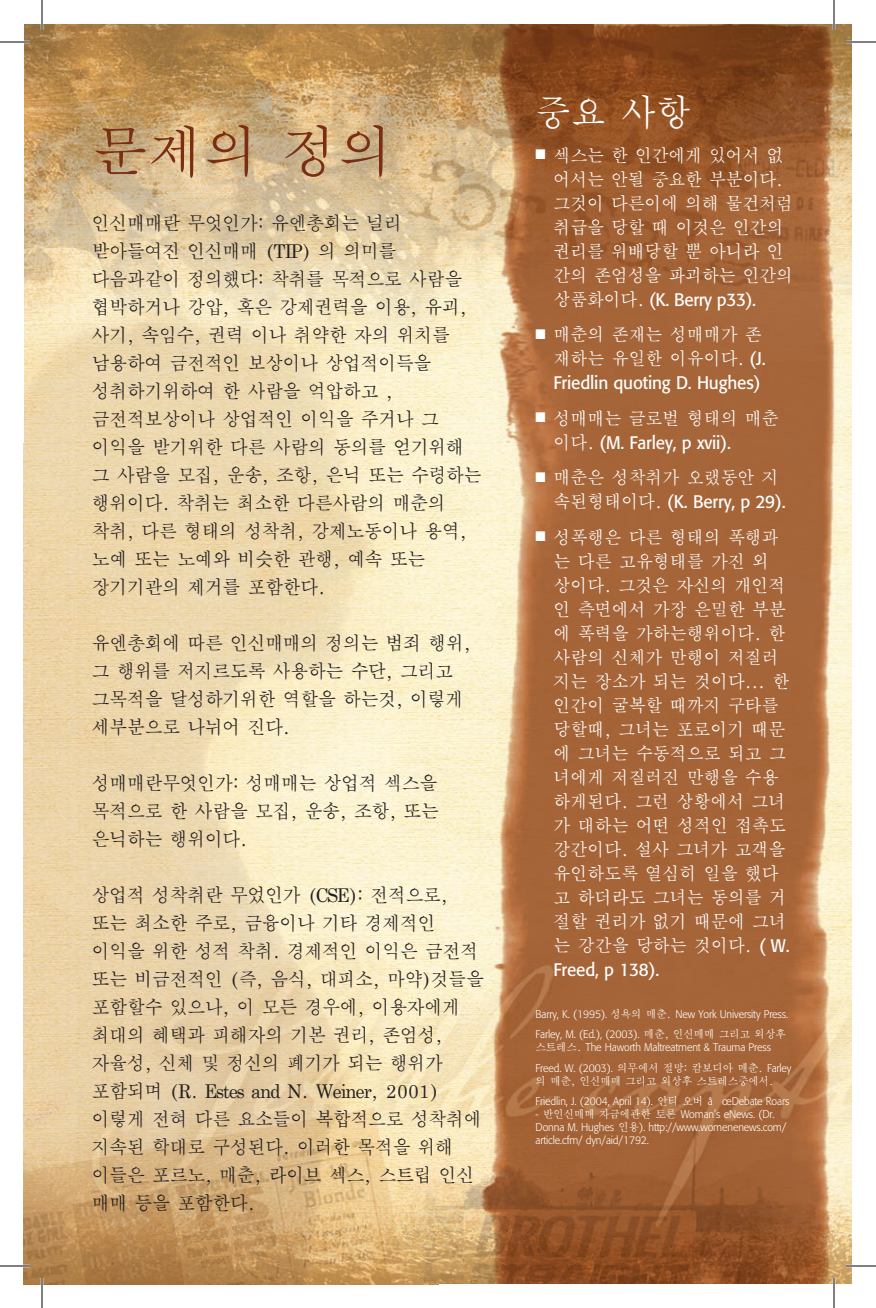
<style>
.page{position:relative;width:876px;height:1308px;background:#fff}
.page>*{position:absolute;margin:0;border:0;box-sizing:border-box;transform-origin:0 0}
.t1{font:56px "Apple Myungjo";color:#7a2e14}
.t2{font:37px "Apple Myungjo";color:#fff;scale:.95 1}
.t3{font:19px/28px "Apple Myungjo";letter-spacing:-.025em;color:#231f20;scale:.95 1}
.t4{font:18px/24px "Apple Myungjo";letter-spacing:-.01em;color:#fff;scale:.95 1}
.t5{font:18px "Formata";letter-spacing:-.01em;color:#fff;scale:.95 1}
.t6{font:300 11px/20.2px "Formata";letter-spacing:-.01em;color:#fff;scale:.95 1}
.t7{font:11px "Apple Myungjo";letter-spacing:-.01em;color:#fff;scale:.95 1}
.s1{font-family:"Apple Myungjo"}
.s2{font-family:"Formata"}
.s3{font-family:"Apple Myungjo";font-weight:400}
</style>
<div class="page">
<img style="left:24px;top:24px;width:828px;height:1261px">
<hr style="left:0;top:41px;width:30px;height:2px;background:#fff">
<hr style="left:846px;top:41px;width:30px;height:2px;background:#fff">
<hr style="left:0;top:1265px;width:30px;height:2px;background:#fff">
<hr style="left:846px;top:1265px;width:30px;height:2px;background:#fff">
<hr style="left:41px;top:0;width:2px;height:30px;background:#fff">
<hr style="left:41px;top:1278px;width:2px;height:30px;background:#fff">
<hr style="left:833px;top:0;width:2px;height:30px;background:#fff">
<hr style="left:833px;top:1278px;width:2px;height:30px;background:#fff">
<hr style="left:0;top:42px;width:30px;height:1px;background:#000">
<hr style="left:846px;top:42px;width:30px;height:1px;background:#000">
<hr style="left:0;top:1266px;width:30px;height:1px;background:#000">
<hr style="left:846px;top:1266px;width:30px;height:1px;background:#000">
<hr style="left:42px;top:0;width:1px;height:30px;background:#000">
<hr style="left:42px;top:1278px;width:1px;height:30px;background:#000">
<hr style="left:834px;top:0;width:1px;height:30px;background:#000">
<hr style="left:834px;top:1278px;width:1px;height:30px;background:#000">
<h1 class="t1" style="left:92px;top:120px;width:304px">문제의 정의</h1>
<p class="t3" style="left:92px;top:209px;width:412px">인신매매란 무엇인가: 유엔총회는 널리 받아들여진 인신매매 (TIP) 의 의미를 다음과같이 정의했다: 착취를 목적으로 사람을 협박하거나 강압, 혹은 강제권력을 이용, 유괴, 사기, 속임수, 권력 이나 취약한 자의 위치를 남용하여 금전적인 보상이나 상업적이득을 성취하기위하여 한 사람을 억압하고 , 금전적보상이나 상업적인 이익을 주거나 그 이익을 받기위한 다른 사람의 동의를 얻기위해 그 사람을 모집, 운송, 조항, 은닉 또는 수령하는 행위이다. 착취는 최소한 다른사람의 매춘의 착취, 다른 형태의 성착취, 강제노동이나 용역, 노예 또는 노예와 비슷한 관행, 예속 또는 장기기관의 제거를 포함한다.</p>
<p class="t3" style="left:92px;top:629px;width:400px">유엔총회에 따른 인신매매의 정의는 범죄 행위, 그 행위를 저지르도록 사용하는 수단, 그리고 그목적을 달성하기위한 역할을 하는것, 이렇게 세부분으로 나뉘어 진다.</p>
<p class="t3" style="left:92px;top:769px;width:367px;text-align:justify">성매매란무엇인가: 성매매는 상업적 섹스을 목적으로 한 사람을 모집, 운송, 조항, 또는 은닉하는 행위이다.</p>
<p class="t3" style="left:92px;top:881px;width:414px">상업적 성착취란 무었인가 (CSE): 전적으로, 또는 최소한 주로, 금융이나 기타 경제적인 이익을 위한 성적 착취. 경제적인 이익은 금전적 또는 비금전적인 (즉, 음식, 대피소, 마약)것들을 포함할수 있으나, 이 모든 경우에, 이용자에게 최대의 혜택과 피해자의 기본 권리, 존엄성, 자율성, 신체 및 정신의 폐기가 되는 행위가 포함되며 (R. Estes and N. Weiner, 2001) 이렇게 전혀 다른 요소들이 복합적으로 성착취에 지속된 학대로 구성된다. 이러한 목적을 위해 이들은 포르노, 매춘, 라이브 섹스, 스트립 인신 매매 등을 포함한다.</p>
<h2 class="t2" style="left:536px;top:92px;width:166px">중요 사항</h2>
<p class="t4" style="left:554px;top:143px;width:254px;text-indent:-18px">■ 섹스는 한 인간에게 있어서 없 어서는 안될 중요한 부분이다. 그것이 다른이에 의해 물건처럼 취급을 당할 때 이것은 인간의 권리를 위배당할 뿐 아니라 인 간의 존엄성을 파괴하는 인간의</p>
<p class="t5" style="left:554px;top:288px;width:215px"><span class="s1">상품화이다.</span> (K. Berry p33).</p>
<p class="t4" style="left:536px;top:323px;width:244px;text-align:right">■ 매춘의 존재는 성매매가 존 재하는 유일한 이유이다. <span class="s2">(J.</span></p>
<p class="t5" style="left:554px;top:372px;width:219px">Friedlin quoting D. Hughes)</p>
<p class="t4" style="left:536px;top:406px;width:258px">■ 성매매는 글로벌 형태의 매춘</p>
<p class="t5" style="left:554px;top:431px;width:188px"><span class="s1">이다.</span> (M. Farley, p xvii).</p>
<p class="t4" style="left:536px;top:466px;width:258px">■ 매춘은 성착취가 오랬동안 지</p>
<p class="t5" style="left:554px;top:491px;width:246px"><span class="s1">속된형태이다.</span> (K. Berry, p 29).</p>
<p class="t4" style="left:554px;top:526px;width:250px;text-indent:-18px">■ 성폭행은 다른 형태의 폭행과 는 다른 고유형태를 가진 외 상이다. 그것은 자신의 개인적 인 측면에서 가장 은밀한 부분 에 폭력을 가하는행위이다. 한 사람의 신체가 만행이 저질러 지는 장소가 되는 것이다... 한 인간이 굴복할 때까지 구타를 당할때, 그녀는 포로이기 때문 에 그녀는 수동적으로 되고 그 녀에게 저질러진 만행을 수용 하게된다. 그런 상황에서 그녀 가 대하는 어떤 성적인 접촉도 강간이다. 설사 그녀가 고객을 유인하도록 열심히 일을 했다 고 하더라도 그녀는 동의를 거 절할 권리가 없기 때문에 그녀 는 강간을 당하는 것이다. <span class="s2">( W.</span></p>
<p class="t5" style="left:554px;top:958px;width:113px">Freed, p 138).</p>
<p class="t6" style="left:536px;top:1004px;width:267px">Barry, K. (1995). <span class="s3">성욕의 매춘.</span> New York University Press.<br>Farley, M. (Ed.), (2003). <span class="s3">매춘, 인신매매 그리고 외상후</span></p>
<p class="t6" style="left:536px;top:1037px;width:271px"><span class="s3">스트레스.</span> The Haworth Maltreatment &amp; Trauma Press<br>Freed. W. (2003). <span class="s3">의무에서 절망: 캄보디아 매춘.</span> Farley</p>
<p class="t7" style="left:536px;top:1074px;width:252px">의 매춘, 인신매매 그리고 외상후 스트레스중에서.</p>
<p class="t6" style="left:536px;top:1091px;width:269px">Friedlin, J. (2004, April 14). <span class="s3">안티 오버</span> â œDebate Roars</p>
<p class="t6" style="left:536px;top:1107px;width:265px;line-height:13px">- <span class="s3">반인신매매 자금에관한 토론</span> Woman’s eNews. (Dr.<br>Donna M. Hughes <span class="s3">인용</span>). http://www.womenenews.com/ article.cfm/ dyn/aid/1792.</p>
</div>
